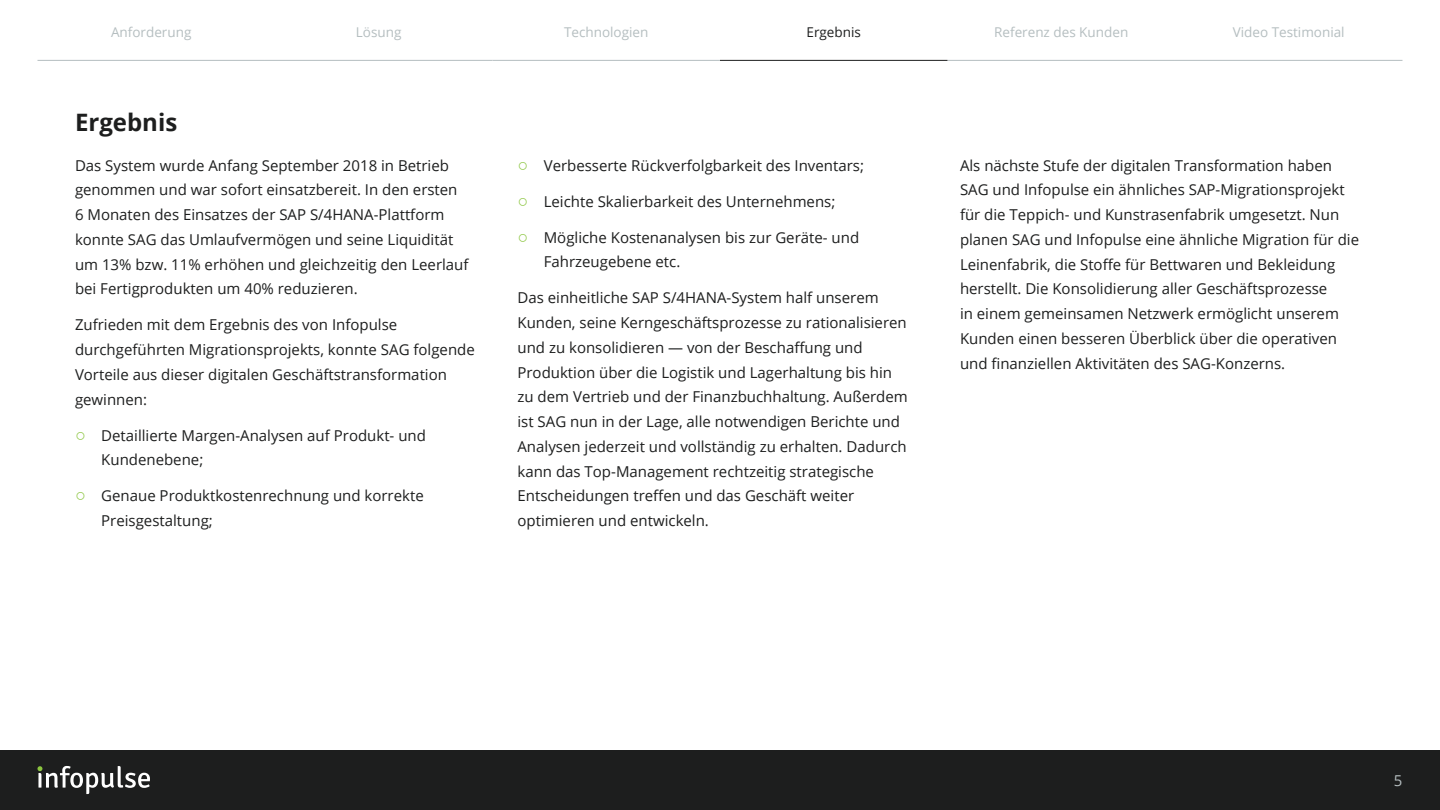
<style>
.page{position:relative;width:1440px;height:810px;background:#fff}
.page>*{position:absolute;margin:0;border:0;box-sizing:border-box;transform-origin:0 0}
.t1{font:700 24px "Open Sans";color:#1d1e1e}
.t2{font:15px/24.8px "Open Sans";color:#1d1e1e}
.t3{font:15px "Open Sans";color:#b5bec0}
.t4{font:13.5px "Open Sans";color:#b5bec0}
.t5{font:13.5px "Open Sans";color:#1d1e1e}
.s1{font-family:"Arial";font-size:18px;color:#8bc53f}
</style>
<div class="page">
<div style="left:0;top:750px;width:1440px;height:60px;background:#1d1e1e"></div>
<svg style="left:37px;top:766px;width:113px;height:28px"></svg>
<hr style="left:38px;top:60px;width:227px;height:1px;background:#b5bec0">
<hr style="left:493px;top:60px;width:227px;height:1px;background:#b5bec0">
<hr style="left:947px;top:60px;width:228px;height:1px;background:#b5bec0">
<hr style="left:265px;top:60px;width:227px;height:1px;background:#b5bec0">
<hr style="left:720px;top:60px;width:227px;height:1px;background:#1d1e1e">
<hr style="left:1175px;top:60px;width:227px;height:1px;background:#b5bec0">
<p class="t4" style="left:111px;top:22px;width:82px">Anforderung</p>
<p class="t4" style="left:356px;top:22px;width:47px">Lösung</p>
<p class="t4" style="left:564px;top:22px;width:86px">Technologien</p>
<p class="t5" style="left:807px;top:22px;width:56px">Ergebnis</p>
<p class="t4" style="left:994px;top:22px;width:136px">Referenz des Kunden</p>
<p class="t4" style="left:1233px;top:22px;width:113px">Video Testimonial</p>
<h1 class="t1" style="left:75px;top:105px;width:104px">Ergebnis</h1>
<p class="t2" style="left:75px;top:152px;width:395px">Das System wurde Anfang September 2018 in Betrieb genommen und war sofort einsatzbereit. In den ersten 6 Monaten des Einsatzes der SAP S/4HANA-Plattform konnte SAG das Umlaufvermögen und seine Liquidität um 13% bzw. 11% erhöhen und gleichzeitig den Leerlauf bei Fertigprodukten um 40% reduzieren.</p>
<p class="t2" style="left:75px;top:312px;width:401px">Zufrieden mit dem Ergebnis des von Infopulse durchgeführten Migrationsprojekts, konnte SAG folgende Vorteile aus dieser digitalen Geschäftstransformation gewinnen:</p>
<p class="t2" style="left:101px;top:422px;width:326px;text-indent:-26px"><span class="s1">○</span> Detaillierte Margen-Analysen auf Produkt- und<br>Kundenebene;</p>
<p class="t2" style="left:101px;top:483px;width:324px;text-indent:-26px"><span class="s1">○</span> Genaue Produktkostenrechnung und korrekte<br>Preisgestaltung;</p>
<p class="t2" style="left:518px;top:152px;width:348px"><span class="s1">○</span> Verbesserte Rückverfolgbarkeit des Inventars;</p>
<p class="t2" style="left:518px;top:188px;width:319px"><span class="s1">○</span> Leichte Skalierbarkeit des Unternehmens;</p>
<p class="t2" style="left:544px;top:224px;width:317px;text-indent:-26px"><span class="s1">○</span> Mögliche Kostenanalysen bis zur Geräte- und<br>Fahrzeugebene etc.</p>
<p class="t2" style="left:518px;top:285px;width:392px">Das einheitliche SAP S/4HANA-System half unserem Kunden, seine Kerngeschäftsprozesse zu rationalisieren und zu konsolidieren — von der Beschaffung und Produktion über die Logistik und Lagerhaltung bis hin zu dem Vertrieb und der Finanzbuchhaltung. Außerdem ist SAG nun in der Lage, alle notwendigen Berichte und Analysen jederzeit und vollständig zu erhalten. Dadurch kann das Top-Management rechtzeitig strategische Entscheidungen treffen und das Geschäft weiter optimieren und entwickeln.</p>
<p class="t2" style="left:960px;top:152px;width:401px">Als nächste Stufe der digitalen Transformation haben SAG und Infopulse ein ähnliches SAP-Migrationsprojekt für die Teppich- und Kunstrasenfabrik umgesetzt. Nun planen SAG und Infopulse eine ähnliche Migration für die Leinenfabrik, die Stoffe für Bettwaren und Bekleidung herstellt. Die Konsolidierung aller Geschäftsprozesse<br>in einem gemeinsamen Netzwerk ermöglicht unserem Kunden einen besseren Überblick über die operativen und finanziellen Aktivitäten des SAG-Konzerns.</p>
<p class="t3" style="left:1394px;top:770px;width:10px">5</p>
</div>
